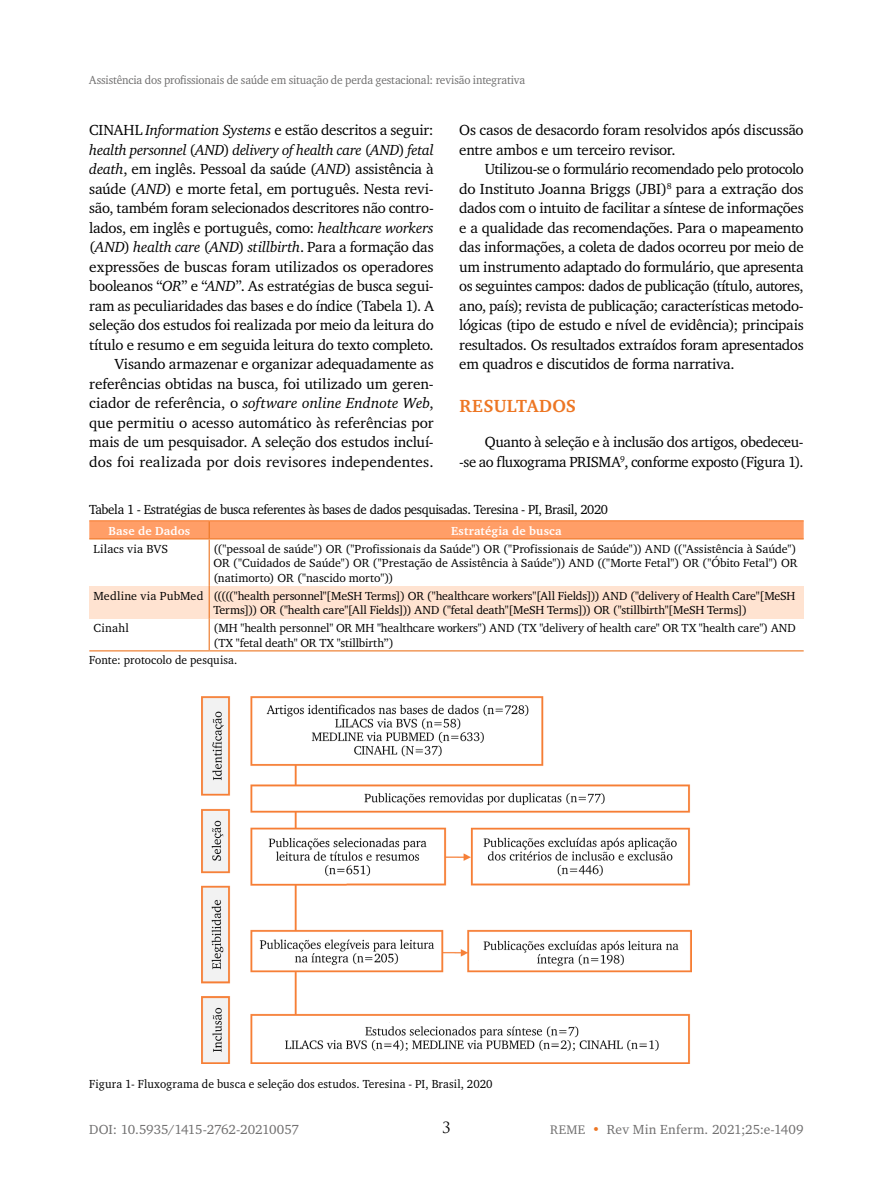
<style>
.page{position:relative;width:893px;height:1191px;background:#fff}
.page>*{position:absolute;margin:0;border:0;box-sizing:border-box;transform-origin:0 0}
.t1{font:700 18px "X Charter";letter-spacing:.015em;color:#ed7623}
.t2{font:15px/19.5px "X Charter";letter-spacing:-.015em;color:#000;text-align:right}
.t3{font:15px "Trajan Pro";color:#000}
.t4{font:13.5px "X Charter";letter-spacing:-.03em;color:#000;scale:.96 1}
.t5{font:13.5px "X Charter";color:#706f6f}
.t6{font:12px/14.4px "X Charter";color:#000}
.t7{font:12px "X Charter";color:#000;scale:.96 1}
.t8{font:12px "X Charter";letter-spacing:-.01em;color:#706f6f;scale:.95 1}
.t9{font:700 12px "X Charter";letter-spacing:.015em;color:#fff}
.s1{font-style:italic}
.s2{font-size:12.75px}
.s3{color:#ed7623}
</style>
<div class="page">
<div style="left:89px;top:586px;width:120px;height:32px;background:#ffe3d1"></div>
<div style="left:209px;top:586px;width:595px;height:32px;background:#ffe3d1"></div>
<hr style="left:89px;top:520px;width:120px;height:1px;background:#f68036">
<div style="left:89px;top:521px;width:715px;height:17px;background:#ff9e67"></div>
<hr style="left:209px;top:520px;width:595px;height:1px;background:#f68036">
<hr style="left:89px;top:538px;width:120px;height:1px;background:#ed7623">
<hr style="left:209px;top:539px;width:1px;height:47px;background:#ed7623">
<hr style="left:209px;top:538px;width:595px;height:1px;background:#ed7623">
<hr style="left:209px;top:586px;width:1px;height:32px;background:#ed7623">
<hr style="left:209px;top:618px;width:1px;height:32px;background:#ed7623">
<hr style="left:89px;top:650px;width:120px;height:1px;background:#ed7623">
<hr style="left:209px;top:650px;width:595px;height:1px;background:#ed7623">
<img style="left:201px;top:697px;width:490px;height:366px">
<p class="t8" style="left:89px;top:69px;width:460px">Assistência dos profissionais de saúde em situação de perda gestacional: revisão integrativa</p>
<p class="t2" style="left:89px;top:119px;width:346px">CINAHL <span class="s1">Information Systems</span> e estão descritos a seguir: <span class="s1">health personnel</span> (<span class="s1">AND</span>) <span class="s1">delivery of health care</span> (<span class="s1">AND</span>) <span class="s1">fetal death</span>, em inglês. Pessoal da saúde (<span class="s1">AND</span>) assistência à saúde (<span class="s1">AND</span>) e morte fetal, em português. Nesta revi&shy;são, também foram selecionados descritores não contro&shy;lados, em inglês e português, como: <span class="s1">healthcare workers </span>(<span class="s1">AND</span>) <span class="s1">health care</span> (<span class="s1">AND</span>) <span class="s1">stillbirth</span>. Para a formação das expressões de buscas foram utilizados os operadores booleanos “<span class="s1">OR</span>” e “<span class="s1">AND</span>”. As estratégias de busca segui&shy;ram as peculiaridades das bases e do índice (Tabela 1). A seleção dos estudos foi realizada por meio da leitura do título e resumo e em seguida leitura do texto completo.<br>Visando armazenar e organizar adequadamente as referências obtidas na busca, foi utilizado um geren&shy;ciador de referência, o <span class="s1">software online Endnote Web</span>, que permitiu o acesso automático às referências por mais de um pesquisador. A seleção dos estudos incluí&shy;dos foi realizada por dois revisores independentes.</p>
<p class="t2" style="left:459px;top:119px;width:346px;text-align:left">Os casos de desacordo foram resolvidos após discussão entre ambos e um terceiro revisor.</p>
<p class="t2" style="left:459px;top:158px;width:346px;text-align:justify;text-indent:26px">Utilizou-se o formulário recomendado pelo protocolo do Instituto Joanna Briggs (JBI)<sup>8</sup> para a extração dos dados com o intuito de facilitar a síntese de informações e a qualidade das recomendações. Para o mapeamento das informações, a coleta de dados ocorreu por meio de um instrumento adaptado do formulário, que apresenta os seguintes campos: dados de publicação (título, autores, ano, país); revista de publicação; características metodo&shy;lógicas (tipo de estudo e nível de evidência); principais resultados. Os resultados extraídos foram apresentados em quadros e discutidos de forma narrativa.</p>
<p class="t1" style="left:459px;top:390px;width:118px">RESULTADOS</p>
<p class="t2" style="left:459px;top:431px;width:346px">Quanto à seleção e à inclusão dos artigos, obedeceu-<br>-se ao fluxograma PRISMA<sup>9</sup>, conforme exposto(Figura 1).</p>
<p class="t4" style="left:89px;top:497px;width:542px">Tabela 1 - Estratégias de busca referentes às bases de dados pesquisadas. Teresina - PI, Brasil, 2020</p>
<p class="t9" style="left:108px;top:520px;width:83px">Base de Dados</p>
<p class="t9" style="left:451px;top:520px;width:112px">Estratégia de busca</p>
<p class="t6" style="left:94px;top:541px;width:76px">Lilacs via BVS</p>
<p class="t6" style="left:213px;top:541px;width:585px;text-align:justify">(("pessoal de saúde") OR ("Profissionais da Saúde") OR ("Profissionais de Saúde")) AND (("Assistência à Saúde")<br>OR ("Cuidados de Saúde") OR ("Prestação de Assistência à Saúde")) AND (("Morte Fetal") OR ("Óbito Fetal") OR (natimorto) OR ("nascido morto"))</p>
<p class="t6" style="left:213px;top:588px;width:583px;text-indent:-120px">Medline via PubMed ((((("health personnel"[MeSH Terms]) OR ("healthcare workers"[All Fields])) AND ("delivery of Health Care"[MeSH<br>Terms])) OR ("health care"[All Fields])) AND ("fetal death"[MeSH Terms])) OR ("stillbirth"[MeSH Terms])</p>
<p class="t6" style="left:94px;top:620px;width:37px">Cinahl</p>
<p class="t6" style="left:213px;top:620px;width:584px">(MH "health personnel" OR MH "healthcare workers") AND (TX "delivery of health care" OR TX "health care") AND (TX "fetal death" OR TX "stillbirth”)</p>
<p class="t7" style="left:89px;top:649px;width:156px">Fonte: protocolo de pesquisa.</p>
<p class="t7" style="left:89px;top:1073px;width:422px">Figura 1- Fluxograma de busca e seleção dos estudos. Teresina - PI, Brasil, 2020</p>
<p class="t3" style="left:442px;top:1118px;width:10px">3</p>
<p class="t5" style="left:89px;top:1117px;width:211px">DOI: 10.5935/1415-2762-20210057</p>
<p class="t5" style="left:550px;top:1117px;width:255px"><span class="s2">REME</span> <span class="s3">•</span> Rev Min Enferm. 2021;25:e-1409</p>
</div>
